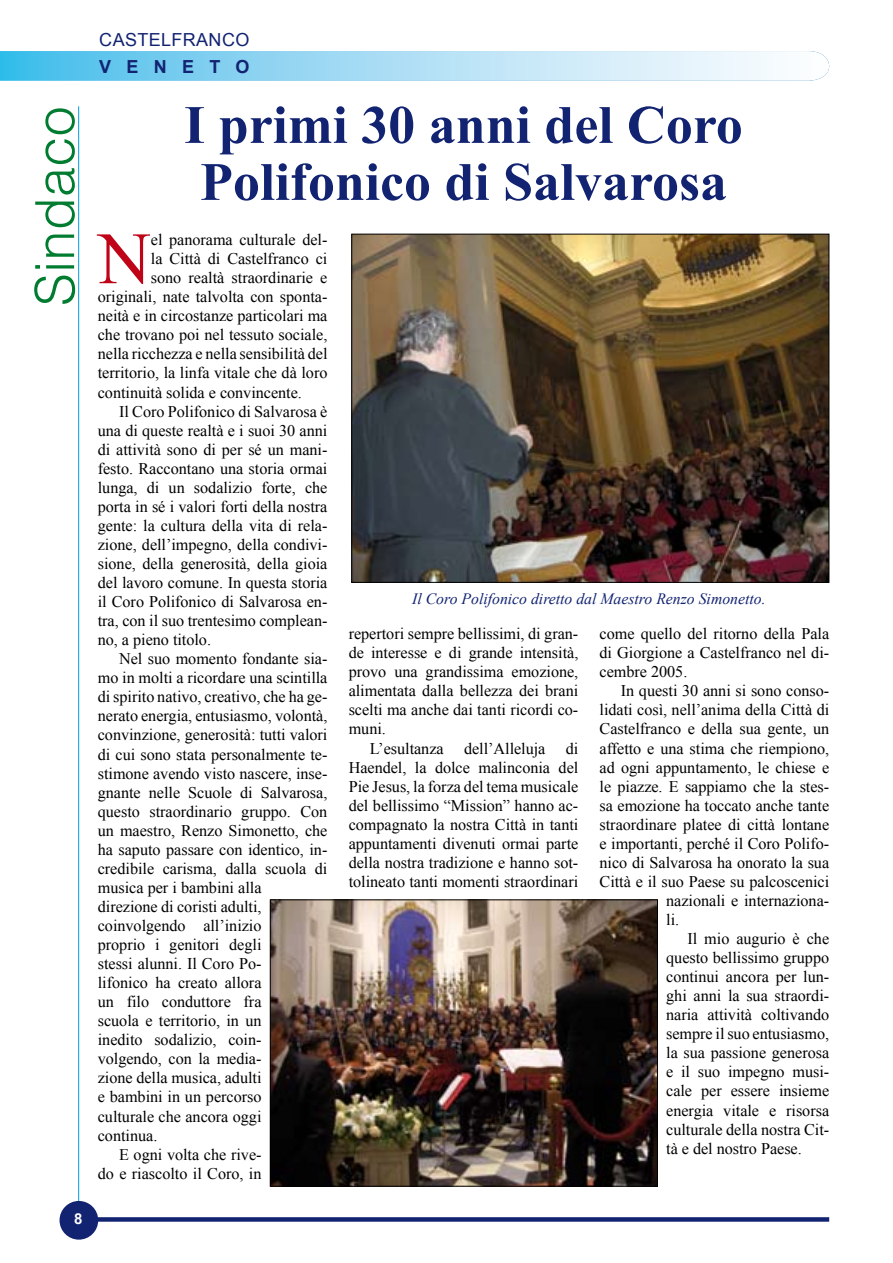
<style>
.page{position:relative;width:893px;height:1263px;background:#fff}
.page>*{position:absolute;margin:0;border:0;box-sizing:border-box;transform-origin:0 0}
.t1{font:73.8px "Times New Roman";color:#c00418}
.t2{font:700 54px/57px "Times New Roman";color:#122372}
.t3{font:300 54px "Helvetica";letter-spacing:.005em;color:#007c30}
.t4{font:18px "Arial";letter-spacing:.02em;color:#122372}
.t5{font:700 18px "Arial";letter-spacing:.85em;color:#122372}
.t6{font:16.2px/19px "Times New Roman";color:#000;text-align:justify}
.t7{font:italic 15.75px "Times New Roman";color:#122372}
</style>
<div class="page">
<hr style="left:78px;top:106px;width:1px;height:1096px;background:#009ee0">
<div style="left:98px;top:1217px;width:731px;height:5px;background:#122372"></div>
<div style="left:60px;top:1201px;width:38px;height:38px;background:#122372;border-radius:50%"></div>
<svg style="left:0;top:51px;width:829px;height:30px;background:#a9def4"></svg>
<img style="left:353px;top:236px;width:474px;height:345px">
<img style="left:272px;top:902px;width:384px;height:282px">
<div style="left:270px;top:900px;width:388px;height:286px;border:1px solid #000"></div>
<h2 class="t3" style="left:21px;top:306px;width:201px;rotate:-90deg">Sindaco</h2>
<p class="t4" style="left:99px;top:27px;width:152px">CASTELFRANCO</p>
<p class="t5" style="left:99px;top:54px;width:152px">VENETO</p>
<h2 class="t2" style="left:184px;top:95px;width:560px">I primi 30 anni del Coro<br>Polifonico di Salvarosa</h2>
<h1 class="t1" style="left:98px;top:209px;width:55px">N</h1>
<p class="t6" style="left:151px;top:230px;width:178px">el panorama culturale del-</p>
<p class="t6" style="left:151px;top:249px;width:178px">la Città di Castelfranco ci</p>
<p class="t6" style="left:151px;top:268px;width:178px">sono realtà straordinarie e</p>
<p class="t6" style="left:98px;top:287px;width:231px">originali, nate talvolta con sponta-</p>
<p class="t6" style="left:98px;top:306px;width:231px">neità e in circostanze particolari ma</p>
<p class="t6" style="left:98px;top:325px;width:231px">che trovano poi nel tessuto sociale,</p>
<p class="t6" style="left:98px;top:344px;width:231px">nella ricchezza e nella sensibilità del</p>
<p class="t6" style="left:98px;top:363px;width:231px">territorio, la linfa vitale che dà loro</p>
<p class="t6" style="left:98px;top:382px;width:206px">continuità solida e convincente.</p>
<p class="t6" style="left:119px;top:401px;width:210px">Il Coro Polifonico di Salvarosa è</p>
<p class="t6" style="left:98px;top:420px;width:231px">una di queste realtà e i suoi 30 anni</p>
<p class="t6" style="left:98px;top:439px;width:231px">di attività sono di per sé un mani-</p>
<p class="t6" style="left:98px;top:458px;width:231px">festo. Raccontano una storia ormai</p>
<p class="t6" style="left:98px;top:478px;width:231px">lunga, di un sodalizio forte, che</p>
<p class="t6" style="left:98px;top:497px;width:231px">porta in sé i valori forti della nostra</p>
<p class="t6" style="left:98px;top:516px;width:231px">gente: la cultura della vita di rela-</p>
<p class="t6" style="left:98px;top:535px;width:231px">zione, dell’impegno, della condivi-</p>
<p class="t6" style="left:98px;top:554px;width:231px">sione, della generosità, della gioia</p>
<p class="t6" style="left:98px;top:573px;width:231px">del lavoro comune. In questa storia</p>
<p class="t6" style="left:98px;top:592px;width:231px">il Coro Polifonico di Salvarosa en-</p>
<p class="t6" style="left:98px;top:611px;width:231px">tra, con il suo trentesimo complean-</p>
<p class="t6" style="left:98px;top:630px;width:115px">no, a pieno titolo.</p>
<p class="t6" style="left:119px;top:649px;width:210px">Nel suo momento fondante sia-</p>
<p class="t6" style="left:98px;top:668px;width:231px">mo in molti a ricordare una scintilla</p>
<p class="t6" style="left:98px;top:687px;width:231px">di spirito nativo, creativo, che ha ge-</p>
<p class="t6" style="left:98px;top:706px;width:231px">nerato energia, entusiasmo, volontà,</p>
<p class="t6" style="left:98px;top:725px;width:231px">convinzione, generosità: tutti valori</p>
<p class="t6" style="left:98px;top:744px;width:231px">di cui sono stata personalmente te-</p>
<p class="t6" style="left:98px;top:763px;width:231px">stimone avendo visto nascere, inse-</p>
<p class="t6" style="left:98px;top:782px;width:231px">gnante nelle Scuole di Salvarosa,</p>
<p class="t6" style="left:98px;top:801px;width:231px">questo straordinario gruppo. Con</p>
<p class="t6" style="left:98px;top:820px;width:231px">un maestro, Renzo Simonetto, che</p>
<p class="t6" style="left:98px;top:839px;width:231px">ha saputo passare con identico, in-</p>
<p class="t6" style="left:98px;top:859px;width:231px">credibile carisma, dalla scuola di</p>
<p class="t6" style="left:98px;top:878px;width:165px">musica per i bambini alla</p>
<p class="t6" style="left:98px;top:897px;width:165px">direzione di coristi adulti,</p>
<p class="t6" style="left:98px;top:916px;width:165px">coinvolgendo all’inizio</p>
<p class="t6" style="left:98px;top:935px;width:165px">proprio i genitori degli</p>
<p class="t6" style="left:98px;top:954px;width:165px">stessi alunni. Il Coro Po-</p>
<p class="t6" style="left:98px;top:973px;width:165px">lifonico ha creato allora</p>
<p class="t6" style="left:98px;top:992px;width:165px">un filo conduttore fra</p>
<p class="t6" style="left:98px;top:1011px;width:165px">scuola e territorio, in un</p>
<p class="t6" style="left:98px;top:1030px;width:165px">inedito sodalizio, coin-</p>
<p class="t6" style="left:98px;top:1049px;width:165px">volgendo, con la media-</p>
<p class="t6" style="left:98px;top:1068px;width:165px">zione della musica, adulti</p>
<p class="t6" style="left:98px;top:1087px;width:165px">e bambini in un percorso</p>
<p class="t6" style="left:98px;top:1106px;width:165px">culturale che ancora oggi</p>
<p class="t6" style="left:98px;top:1125px;width:61px">continua.</p>
<p class="t6" style="left:119px;top:1144px;width:144px">E ogni volta che rive-</p>
<p class="t6" style="left:98px;top:1163px;width:165px">do e riascolto il Coro, in</p>
<p class="t7" style="left:412px;top:587px;width:355px">Il Coro Polifonico diretto dal Maestro Renzo Simonetto.</p>
<p class="t6" style="left:349px;top:624px;width:231px">repertori sempre bellissimi, di gran-</p>
<p class="t6" style="left:349px;top:643px;width:231px">de interesse e di grande intensità,</p>
<p class="t6" style="left:349px;top:662px;width:231px">provo una grandissima emozione,</p>
<p class="t6" style="left:349px;top:681px;width:231px">alimentata dalla bellezza dei brani</p>
<p class="t6" style="left:349px;top:700px;width:231px">scelti ma anche dai tanti ricordi co-</p>
<p class="t6" style="left:349px;top:719px;width:39px">muni.</p>
<p class="t6" style="left:370px;top:738px;width:75px">L’esultanza</p>
<p class="t6" style="left:464px;top:738px;width:83px">dell’Alleluja</p>
<p class="t6" style="left:600px;top:624px;width:231px">come quello del ritorno della Pala di Giorgione a Castelfranco nel di&shy;cembre 2005.</p>
<p class="t6" style="left:621px;top:681px;width:210px">In questi 30 anni si sono conso-</p>
<p class="t6" style="left:600px;top:700px;width:231px">lidati così, nell’anima della Città di</p>
<p class="t6" style="left:600px;top:719px;width:231px">Castelfranco e della sua gente, un</p>
<p class="t6" style="left:600px;top:738px;width:231px">affetto e una stima che riempiono,</p>
<p class="t6" style="left:600px;top:757px;width:231px">ad ogni appuntamento, le chiese e</p>
<p class="t6" style="left:600px;top:776px;width:231px">le piazze. E sappiamo che la stes-</p>
<p class="t6" style="left:600px;top:795px;width:231px">sa emozione ha toccato anche tante</p>
<p class="t6" style="left:600px;top:814px;width:231px">straordinare platee di città lontane</p>
<p class="t6" style="left:600px;top:833px;width:231px">e importanti, perché il Coro Polifo-</p>
<p class="t6" style="left:600px;top:853px;width:231px">nico di Salvarosa ha onorato la sua</p>
<p class="t6" style="left:600px;top:872px;width:231px">Città e il suo Paese su palcoscenici</p>
<p class="t6" style="left:666px;top:891px;width:164px">nazionali e internaziona-</p>
<p class="t6" style="left:666px;top:910px;width:14px">li.</p>
<p class="t6" style="left:687px;top:929px;width:143px">Il mio augurio è che</p>
<p class="t6" style="left:666px;top:948px;width:165px">questo bellissimo gruppo</p>
<p class="t6" style="left:666px;top:967px;width:164px">continui ancora per lun-</p>
<p class="t6" style="left:666px;top:986px;width:164px">ghi anni la sua straordi-</p>
<p class="t6" style="left:666px;top:1005px;width:165px">naria attività coltivando</p>
<p class="t6" style="left:666px;top:1024px;width:165px">sempre il suo entusiasmo,</p>
<p class="t6" style="left:666px;top:1043px;width:165px">la sua passione generosa</p>
<p class="t6" style="left:666px;top:1062px;width:164px">e il suo impegno musi-</p>
<p class="t6" style="left:666px;top:1081px;width:165px">cale per essere insieme</p>
<p class="t6" style="left:666px;top:1100px;width:165px">energia vitale e risorsa</p>
<p class="t6" style="left:666px;top:1119px;width:164px">culturale della nostra Cit-</p>
<p class="t6" style="left:666px;top:1138px;width:137px">tà e del nostro Paese.</p>
<p class="t6" style="left:349px;top:738px;width:231px;text-indent:217px">di Haendel, la dolce malinconia del Pie Jesus, la forza del tema musicale del bellissimo “Mission” hanno ac&shy;compagnato la nostra Città in tanti appuntamenti divenuti ormai parte della nostra tradizione e hanno sot&shy;tolineato tanti momenti straordinari</p>
</div>
